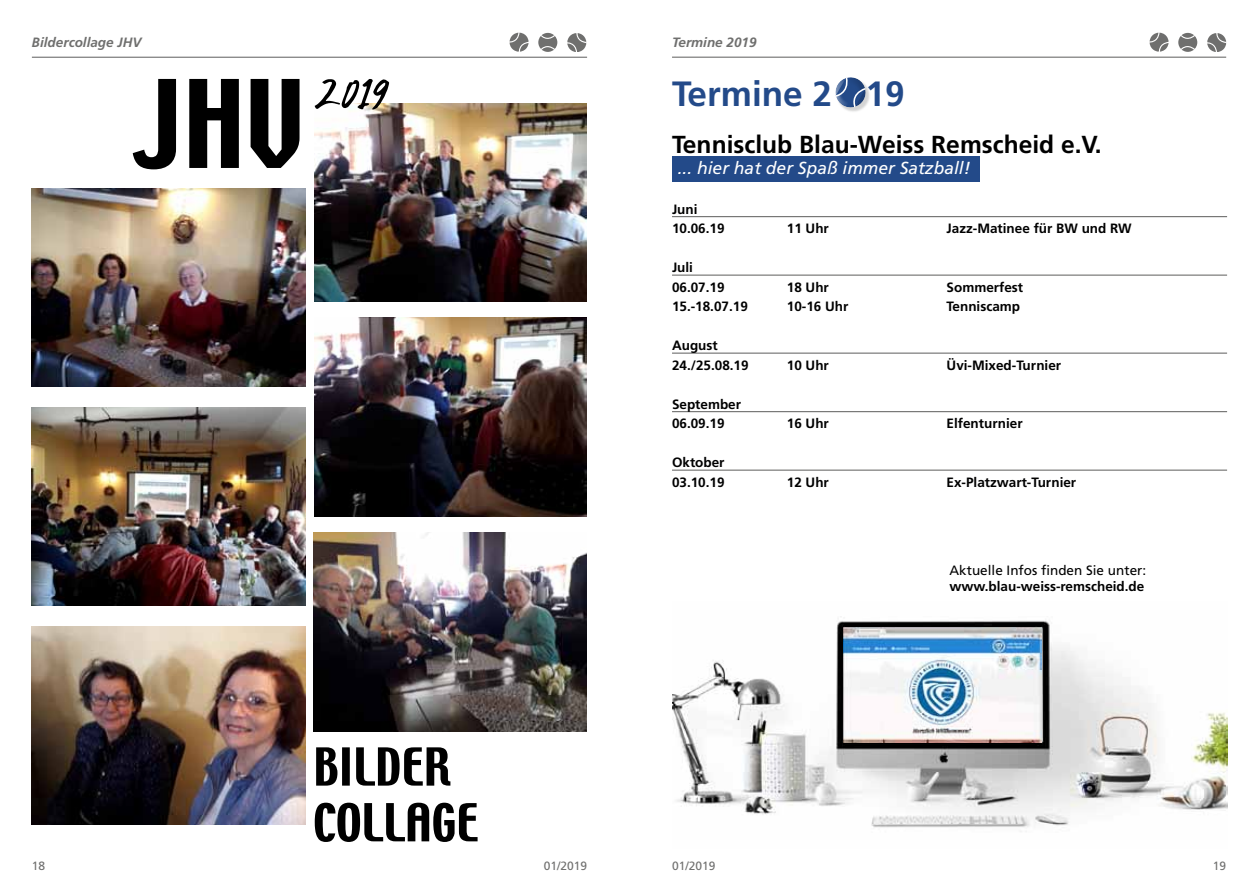
<style>
.page{position:relative;width:1259px;height:893px;background:#fff}
.page>*{position:absolute;margin:0;border:0;box-sizing:border-box;transform-origin:0 0}
.t1{font:700 35.1px "Frutiger";color:#234a89}
.t2{font:700 24.6px "Frutiger";color:#000}
.t3{font:italic 17.4px "Frutiger";color:#fff}
.t4{font:700 13.5px/19.5px "Frutiger";color:#000}
.t5{font:13.5px "Frutiger";color:#000}
.t6{font:italic 700 13.5px "Frutiger";color:#6f6f6e}
.t7{font:12px "Frutiger";color:#6f6f6e}
</style>
<div class="page">
<hr style="left:32px;top:57px;width:555px;height:1px;background:#6f6f6e">
<svg style="left:509px;top:32px;width:20px;height:20px"></svg>
<svg style="left:567px;top:33px;width:20px;height:19px"></svg>
<svg style="left:538px;top:33px;width:19px;height:19px"></svg>
<svg style="left:540px;top:34px;width:16px;height:17px"></svg>
<hr style="left:672px;top:57px;width:554px;height:1px;background:#6f6f6e">
<svg style="left:1149px;top:32px;width:20px;height:20px"></svg>
<svg style="left:1207px;top:33px;width:20px;height:19px"></svg>
<svg style="left:1178px;top:33px;width:19px;height:19px"></svg>
<svg style="left:1180px;top:34px;width:16px;height:17px"></svg>
<img style="left:32px;top:407px;width:273px;height:199px">
<img style="left:314px;top:318px;width:272px;height:199px">
<img style="left:32px;top:188px;width:273px;height:199px">
<img style="left:314px;top:103px;width:272px;height:199px">
<img style="left:32px;top:626px;width:273px;height:199px">
<img style="left:314px;top:533px;width:273px;height:198px">
<svg style="left:133px;top:79px;width:166px;height:90px"></svg>
<svg style="left:315px;top:803px;width:162px;height:39px"></svg>
<svg style="left:316px;top:747px;width:134px;height:39px"></svg>
<div style="left:672px;top:156px;width:308px;height:25px;background:#234a89"></div>
<hr style="left:672px;top:216px;width:555px;height:1px;background:#6f6f6e">
<hr style="left:672px;top:275px;width:555px;height:1px;background:#6f6f6e">
<hr style="left:672px;top:353px;width:555px;height:1px;background:#6f6f6e">
<hr style="left:672px;top:411px;width:555px;height:1px;background:#6f6f6e">
<hr style="left:672px;top:470px;width:555px;height:1px;background:#6f6f6e">
<svg style="left:835px;top:77px;width:35px;height:35px"></svg>
<img style="left:672px;top:616px;width:555px;height:216px">
<img style="left:843px;top:627px;width:198px;height:116px">
<svg style="left:315px;top:79px;width:74px;height:30px"></svg>
<p class="t6" style="left:32px;top:34px;width:111px">Bildercollage JHV</p>
<p class="t6" style="left:672px;top:34px;width:86px">Termine 2019</p>
<h1 class="t1" style="left:672px;top:73px;width:234px">Termine 2 19</h1>
<h2 class="t2" style="left:672px;top:130px;width:431px">Tennisclub Blau-Weiss Remscheid e.V.</h2>
<p class="t3" style="left:678px;top:158px;width:294px">... hier hat der Spaß immer Satzball!</p>
<p class="t4" style="left:672px;top:199px;width:54px">Juni<br>10.06.19</p>
<p class="t4" style="left:787px;top:219px;width:44px">11 Uhr</p>
<p class="t4" style="left:946px;top:219px;width:187px">Jazz-Matinee für BW und RW</p>
<p class="t4" style="left:672px;top:258px;width:54px">Juli<br>06.07.19</p>
<p class="t4" style="left:787px;top:277px;width:44px">18 Uhr</p>
<p class="t4" style="left:946px;top:277px;width:78px">Sommerfest</p>
<p class="t4" style="left:672px;top:297px;width:77px">15.-18.07.19</p>
<p class="t4" style="left:787px;top:297px;width:63px">10-16 Uhr</p>
<p class="t4" style="left:946px;top:297px;width:75px">Tenniscamp</p>
<p class="t4" style="left:672px;top:336px;width:78px">August<br>24./25.08.19</p>
<p class="t4" style="left:787px;top:355px;width:44px">10 Uhr</p>
<p class="t4" style="left:946px;top:355px;width:116px">Üvi-Mixed-Turnier</p>
<p class="t4" style="left:672px;top:394px;width:71px">September<br>06.09.19</p>
<p class="t4" style="left:672px;top:453px;width:54px">Oktober<br>03.10.19</p>
<p class="t4" style="left:787px;top:414px;width:44px">16 Uhr</p>
<p class="t4" style="left:946px;top:414px;width:78px">Elfenturnier</p>
<p class="t4" style="left:787px;top:472px;width:44px">12 Uhr</p>
<p class="t4" style="left:946px;top:472px;width:131px">Ex-Platzwart-Turnier</p>
<p class="t5" style="left:949px;top:562px;width:198px">Aktuelle Infos finden Sie unter:</p>
<p class="t4" style="left:949px;top:576px;width:196px">www.blau-weiss-remscheid.de</p>
<p class="t7" style="left:32px;top:859px;width:15px">18</p>
<p class="t7" style="left:544px;top:859px;width:45px">01/2019</p>
<p class="t7" style="left:672px;top:859px;width:45px">01/2019</p>
<p class="t7" style="left:1212px;top:859px;width:15px">19</p>
</div>
